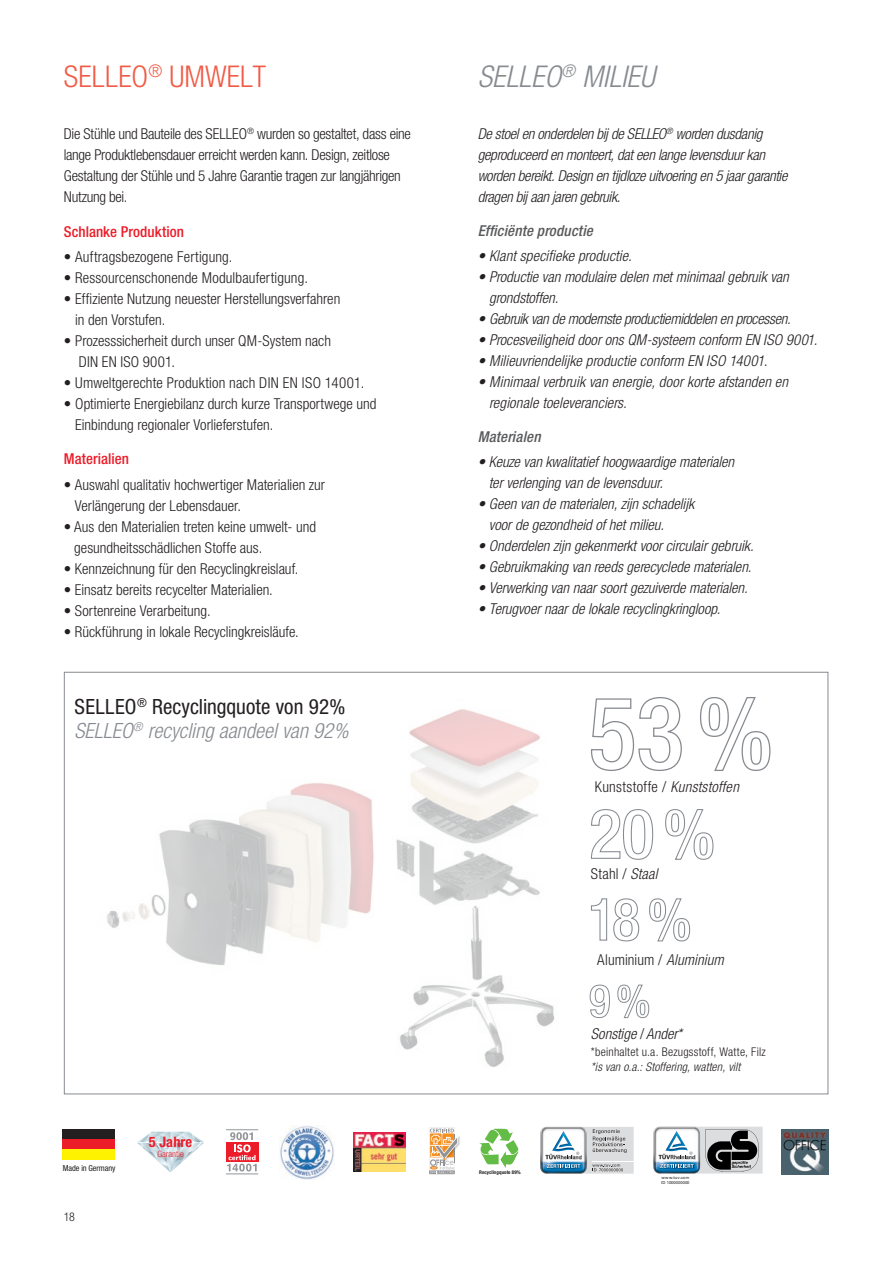
<style>
.page{position:relative;width:893px;height:1263px;background:#fff}
.page>*{position:absolute;margin:0;border:0;box-sizing:border-box;transform-origin:0 0}
.t1{font:italic 300 condensed 30px "Helvetica Neue LT";color:#878b90}
.t2{font:300 condensed 30px "Helvetica Neue LT";letter-spacing:.01em;color:#f15b46}
.t3{font:italic 300 condensed 21px/24px "Helvetica Neue LT";color:#878b90}
.t4{font:300 condensed 15px/21px "Helvetica Neue LT";color:#231f20}
.t5{font:italic 300 condensed 15px/21px "Helvetica Neue LT";color:#231f20}
.t6{font:italic 300 condensed 15px/21px "Helvetica Neue LT";letter-spacing:-.02em;color:#231f20}
.t7{font:300 condensed 15px/21px "Helvetica Neue LT";letter-spacing:-.02em;color:#231f20}
.t8{font:500 condensed 15px "Helvetica Neue LT";letter-spacing:.005em;color:#ed1c29}
.t9{font:italic 500 condensed 15px "Helvetica Neue LT";letter-spacing:.015em;color:#58595b}
.t10{font:300 condensed 15px "Helvetica Neue LT";letter-spacing:.025em;color:#231f20}
.t11{font:700 condensed 14.55px "Helvetica Neue LT";letter-spacing:.005em;color:#ed1c29}
.t12{font:300 condensed 12px "Helvetica Neue LT";letter-spacing:.015em;color:#231f20}
.t13{font:italic 300 condensed 12px "Helvetica Neue LT";letter-spacing:.01em;color:#231f20}
.t14{font:300 condensed 8.85px "Helvetica Neue LT";letter-spacing:.005em;color:#ed1c29}
.t15{font:condensed 8.25px "Helvetica Neue LT";letter-spacing:-.01em;color:#231f20}
.t16{font:700 condensed 5.1px "Helvetica Neue LT";letter-spacing:.01em;color:#231f20}
.t17{font:4.2px/4.7px "Univers LT";color:#231f20}
.s1{font-weight:400;font-style:normal;color:#231f20}
.s2{font-style:italic}
.s3{font-style:normal}
</style>
<div class="page">
<img style="left:107px;top:709px;width:447px;height:358px">
<svg style="left:138px;top:1132px;width:65px;height:40px"></svg>
<img style="left:354px;top:1132px;width:52px;height:39px">
<img style="left:782px;top:1129px;width:46px;height:46px">
<svg style="left:479px;top:1128px;width:40px;height:40px"></svg>
<div style="left:63px;top:1129px;width:52px;height:11px;background:#231f20"></div>
<div style="left:63px;top:1139px;width:52px;height:11px;background:#ed1c29"></div>
<div style="left:63px;top:1149px;width:52px;height:11px;background:#fff200"></div>
<svg style="left:429px;top:1127px;width:31px;height:48px"></svg>
<div style="left:226px;top:1142px;width:32px;height:20px;background:#ed1c29"></div>
<svg style="left:227px;top:1132px;width:30px;height:39px"></svg>
<hr style="left:226px;top:1129px;width:32px;height:1px;background:#949698">
<hr style="left:226px;top:1173px;width:32px;height:1px;background:#949698">
<svg style="left:540px;top:1126px;width:94px;height:48px"></svg>
<svg style="left:653px;top:1127px;width:110px;height:46px"></svg>
<img style="left:280px;top:1125px;width:55px;height:55px">
<svg style="left:589px;top:984px;width:61px;height:34px"></svg>
<svg style="left:590px;top:697px;width:181px;height:74px"></svg>
<svg style="left:591px;top:809px;width:123px;height:51px"></svg>
<svg style="left:591px;top:898px;width:100px;height:44px"></svg>
<h1 class="t2" style="left:64px;top:60px;width:138px">SELLEO<sup>®</sup> Umwelt</h1>
<p class="t7" style="left:64px;top:123px;width:348px">Die Stühle und Bauteile des SELLEO<sup>®</sup> wurden so gestaltet, dass eine lange Produktlebensdauer erreicht werden kann. Design, zeitlose Gestaltung der Stühle und 5 Jahre Garantie tragen zur langjährigen Nutzung bei.</p>
<p class="t8" style="left:64px;top:222px;width:122px">Schlanke Produktion</p>
<p class="t4" style="left:64px;top:246px;width:170px">• Auftragsbezogene Fertigung.</p>
<p class="t4" style="left:64px;top:267px;width:246px">• Ressourcenschonende Modulbaufertigung.</p>
<p class="t4" style="left:75px;top:288px;width:267px;text-indent:-11px">• Effiziente Nutzung neuester Herstellungsverfahren in den Vorstufen.</p>
<p class="t4" style="left:79px;top:330px;width:254px;text-indent:-15px">• Prozesssicherheit durch unser QM-System nach<br>DIN EN ISO 9001.</p>
<p class="t4" style="left:64px;top:372px;width:302px">• Umweltgerechte Produktion nach DIN EN ISO 14001.</p>
<p class="t4" style="left:75px;top:393px;width:303px;text-indent:-11px">• Optimierte Energiebilanz durch kurze Transportwege und<br>Einbindung regionaler Vorlieferstufen.</p>
<p class="t8" style="left:64px;top:450px;width:67px">Materialien</p>
<p class="t4" style="left:75px;top:474px;width:252px;text-indent:-11px">• Auswahl qualitativ hochwertiger Materialien zur<br>Verlängerung der Lebensdauer.</p>
<p class="t4" style="left:74px;top:516px;width:243px;text-indent:-10px">• Aus den Materialien treten keine umwelt- und gesundheitsschädlichen Stoffe aus.</p>
<p class="t4" style="left:64px;top:558px;width:236px">• Kennzeichnung für den Recyclingkreislauf.</p>
<p class="t4" style="left:64px;top:579px;width:211px">• Einsatz bereits recycelter Materialien.</p>
<p class="t4" style="left:64px;top:600px;width:148px">• Sortenreine Verarbeitung.</p>
<p class="t4" style="left:64px;top:621px;width:237px">• Rückführung in lokale Recyclingkreisläufe.</p>
<h2 class="t3" style="left:75px;top:695px;width:275px"><span class="s1">SELLEO</span><sup>®</sup> <span class="s1">Recyclingquote von 92%<br></span>SELLEO<sup>®</sup> recycling aandeel van 92%</h2>
<p class="t11" style="left:149px;top:1133px;width:45px">5 Jahre</p>
<p class="t14" style="left:157px;top:1148px;width:28px">Garantie</p>
<h1 class="t1" style="left:478px;top:60px;width:137px">SELLEO<sup>®</sup> Milieu</h1>
<p class="t6" style="left:478px;top:123px;width:311px">De stoel en onderdelen bij de SELLEO<sup>®</sup> worden dusdanig geproduceerd en monteert, dat een lange levensduur kan worden bereikt. Design en tijdloze uitvoering en 5 jaar garantie dragen bij aan jaren gebruik.</p>
<p class="t9" style="left:478px;top:222px;width:117px">Efficiënte productie</p>
<p class="t5" style="left:478px;top:245px;width:155px">• Klant specifieke productie.</p>
<p class="t5" style="left:489px;top:266px;width:301px;text-indent:-11px">• Productie van modulaire delen met minimaal gebruik van grondstoffen.</p>
<p class="t6" style="left:478px;top:308px;width:314px">• Gebruik van de modernste productiemiddelen en processen.</p>
<p class="t5" style="left:478px;top:329px;width:341px">• Procesveiligheid door ons QM-systeem conform EN ISO 9001.</p>
<p class="t5" style="left:478px;top:350px;width:291px">• Milieuvriendelijke productie conform EN ISO 14001.</p>
<p class="t5" style="left:489px;top:371px;width:300px;text-indent:-11px">• Minimaal verbruik van energie, door korte afstanden en regionale toeleveranciers.</p>
<p class="t9" style="left:478px;top:428px;width:64px">Materialen</p>
<p class="t5" style="left:489px;top:451px;width:247px;text-indent:-11px">• Keuze van kwalitatief hoogwaardige materialen ter verlenging van de levensduur.</p>
<p class="t5" style="left:489px;top:493px;width:207px;text-indent:-11px">• Geen van de materialen, zijn schadelijk voor de gezondheid of het milieu.</p>
<p class="t5" style="left:478px;top:535px;width:277px">• Onderdelen zijn gekenmerkt voor circulair gebruik.</p>
<p class="t5" style="left:478px;top:556px;width:275px">• Gebruikmaking van reeds gerecyclede materialen.</p>
<p class="t5" style="left:478px;top:577px;width:271px">• Verwerking van naar soort gezuiverde materialen.</p>
<p class="t5" style="left:478px;top:598px;width:244px">• Terugvoer naar de lokale recyclingkringloop.</p>
<p class="t10" style="left:595px;top:778px;width:146px">Kunststoffe / <span class="s2">Kunststoffen</span></p>
<p class="t4" style="left:591px;top:863px;width:68px">Stahl / <span class="s2">Staal</span></p>
<p class="t4" style="left:597px;top:949px;width:128px">Aluminium / <span class="s2">Aluminium</span></p>
<p class="t5" style="left:591px;top:1023px;width:93px">Sonstige <span class="s3">/</span> Ander*</p>
<p class="t12" style="left:591px;top:1045px;width:176px">*beinhaltet u.a. Bezugsstoff, Watte, Filz</p>
<p class="t13" style="left:591px;top:1060px;width:151px">*is van o.a.: Stoffering, watten, vilt</p>
<p class="t15" style="left:63px;top:1163px;width:54px">Made in Germany</p>
<p class="t16" style="left:479px;top:1169px;width:43px">Recyclingquote 89%</p>
<p class="t12" style="left:64px;top:1210px;width:13px">18</p>
<p class="t17" style="left:661px;top:1175px;width:30px">www.tuv.com<br>ID 1000000000</p>
</div>
